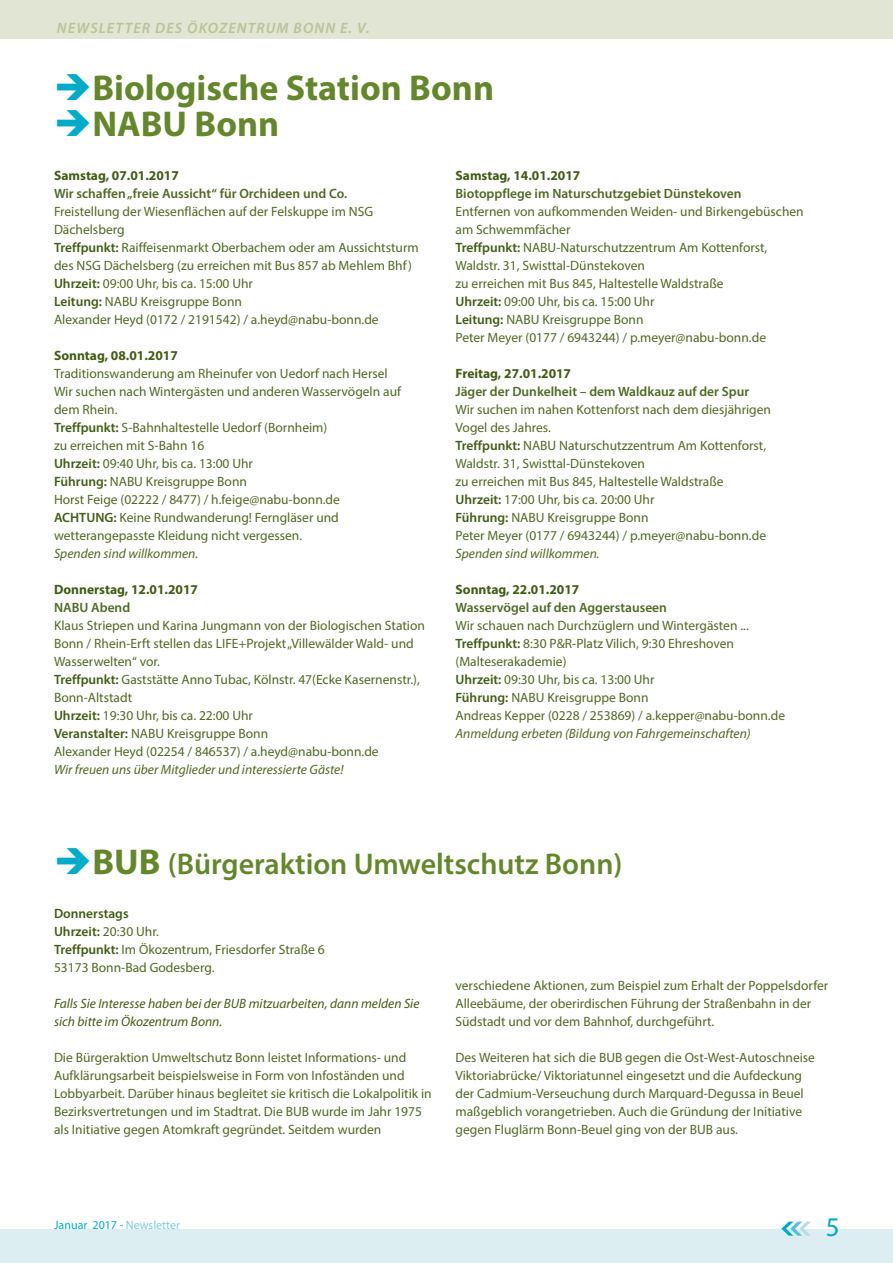
<style>
.page{position:relative;width:893px;height:1263px;background:#fff}
.page>*{position:absolute;margin:0;border:0;box-sizing:border-box;transform-origin:0 0}
.t1{font:700 36px "Myriad Pro";color:#65872b}
.t2{font:600 30px "Myriad Pro";color:#65872b}
.t3{font:27px "Myriad Pro";color:#00acc8}
.t4{font:italic 600 15px "Myriad Pro";letter-spacing:.075em;color:#b7c398}
.t5{font:13.5px/18px "Myriad Pro";color:#506924}
.t6{font:600 13.5px "Myriad Pro";color:#506924}
.t7{font:italic 13.5px "Myriad Pro";color:#506924}
.t8{font:700 13.5px "Myriad Pro";color:#425d15}
.t9{font:italic 13.5px/18px "Myriad Pro";color:#425d15}
.t10{font:12px "Myriad Pro";color:#00acc8}
.s1{color:#00acc8}
.s2{font-weight:600;color:#425d15}
.s3{font-weight:700;font-size:36px}
.s4{color:#7ccada}
</style>
<div class="page">
<div style="left:0;top:1229px;width:893px;height:34px;background:#ddeef3"></div>
<svg style="left:781px;top:1221px;width:30px;height:15px"></svg>
<div style="left:0;top:0;width:893px;height:38px;background:#e0e5d4"></div>
<p class="t4" style="left:57px;top:18px;width:314px">NEWSLETTER DES ÖKOZENTRUM BONN E. V.</p>
<h1 class="t1" style="left:54px;top:64px;width:442px"><span class="s1">➔</span>Biologische Station Bonn</h1>
<h1 class="t1" style="left:54px;top:100px;width:227px"><span class="s1">➔</span>NABU Bonn</h1>
<p class="t8" style="left:54px;top:167px;width:126px">Samstag, 07.01.2017</p>
<p class="t6" style="left:54px;top:185px;width:295px">Wir schaffen „freie Aussicht“ für Orchideen und Co.</p>
<p class="t5" style="left:54px;top:202px;width:366px">Freistellung der Wiesenflächen auf der Felskuppe im NSG Dächelsberg<br><span class="s2">Treffpunkt:</span> Raiffeisenmarkt Oberbachem oder am Aussichtsturm des NSG Dächelsberg (zu erreichen mit Bus 857 ab Mehlem Bhf)<br><span class="s2">Uhrzeit:</span> 09:00 Uhr, bis ca. 15:00 Uhr<br><span class="s2">Leitung:</span> NABU Kreisgruppe Bonn<br>Alexander Heyd (0172 / 2191542) / a.heyd@nabu-bonn.de</p>
<p class="t8" style="left:54px;top:347px;width:125px">Sonntag, 08.01.2017</p>
<p class="t5" style="left:54px;top:364px;width:349px">Traditionswanderung am Rheinufer von Uedorf nach Hersel Wir suchen nach Wintergästen und anderen Wasservögeln auf dem Rhein.<br><span class="s2">Treffpunkt:</span> S-Bahnhaltestelle Uedorf (Bornheim)<br>zu erreichen mit S-Bahn 16<br><span class="s2">Uhrzeit:</span> 09:40 Uhr, bis ca. 13:00 Uhr<br><span class="s2">Führung:</span> NABU Kreisgruppe Bonn<br>Horst Feige (02222 / 8477) / h.feige@nabu-bonn.de <span class="s2">ACHTUNG:</span> Keine Rundwanderung! Ferngläser und wetterangepasste Kleidung nicht vergessen.</p>
<p class="t7" style="left:54px;top:545px;width:146px">Spenden sind willkommen.</p>
<p class="t8" style="left:54px;top:581px;width:146px">Donnerstag, 12.01.2017</p>
<p class="t6" style="left:54px;top:599px;width:78px">NABU Abend</p>
<p class="t5" style="left:54px;top:616px;width:372px">Klaus Striepen und Karina Jungmann von der Biologischen Station Bonn / Rhein-Erft stellen das LIFE+Projekt „Villewälder Wald- und Wasserwelten“ vor.<br><span class="s2">Treffpunkt:</span> Gaststätte Anno Tubac, Kölnstr. 47(Ecke Kasernenstr.), Bonn-Altstadt<br><span class="s2">Uhrzeit:</span> 19:30 Uhr, bis ca. 22:00 Uhr<br><span class="s2">Veranstalter:</span> NABU Kreisgruppe Bonn<br>Alexander Heyd (02254 / 846537) / a.heyd@nabu-bonn.de</p>
<p class="t7" style="left:54px;top:761px;width:291px">Wir freuen uns über Mitglieder und interessierte Gäste!</p>
<p class="t8" style="left:455px;top:167px;width:126px">Samstag, 14.01.2017</p>
<p class="t6" style="left:455px;top:185px;width:288px">Biotoppflege im Naturschutzgebiet Dünstekoven</p>
<p class="t5" style="left:455px;top:202px;width:350px">Entfernen von aufkommenden Weiden- und Birkengebüschen am Schwemmfächer<br><span class="s2">Treffpunkt:</span> NABU-Naturschutzzentrum Am Kottenforst, Waldstr. 31, Swisttal-Dünstekoven<br>zu erreichen mit Bus 845, Haltestelle Waldstraße<br><span class="s2">Uhrzeit:</span> 09:00 Uhr, bis ca. 15:00 Uhr<br><span class="s2">Leitung:</span> NABU Kreisgruppe Bonn<br>Peter Meyer (0177 / 6943244) / p.meyer@nabu-bonn.de</p>
<p class="t8" style="left:455px;top:364px;width:117px">Freitag, 27.01.2017</p>
<p class="t6" style="left:455px;top:383px;width:295px">Jäger der Dunkelheit – dem Waldkauz auf der Spur</p>
<p class="t5" style="left:455px;top:400px;width:317px">Wir suchen im nahen Kottenforst nach dem diesjährigen Vogel des Jahres.<br><span class="s2">Treffpunkt:</span> NABU Naturschutzzentrum Am Kottenforst, Waldstr. 31, Swisttal-Dünstekoven<br>zu erreichen mit Bus 845, Haltestelle Waldstraße <span class="s2">Uhrzeit:</span> 17:00 Uhr, bis ca. 20:00 Uhr<br><span class="s2">Führung:</span> NABU Kreisgruppe Bonn<br>Peter Meyer (0177 / 6943244) / p.meyer@nabu-bonn.de</p>
<p class="t7" style="left:455px;top:545px;width:146px">Spenden sind willkommen.</p>
<p class="t8" style="left:455px;top:580px;width:125px">Sonntag, 22.01.2017</p>
<p class="t6" style="left:455px;top:599px;width:213px">Wasservögel auf den Aggerstauseen</p>
<p class="t5" style="left:455px;top:616px;width:331px">Wir schauen nach Durchzüglern und Wintergästen ...<br><span class="s2">Treffpunkt:</span> 8:30 P&amp;R-Platz Vilich, 9:30 Ehreshoven (Malteserakademie)<br><span class="s2">Uhrzeit:</span> 09:30 Uhr, bis ca. 13:00 Uhr<br><span class="s2">Führung:</span> NABU Kreisgruppe Bonn<br>Andreas Kepper (0228 / 253869) / a.kepper@nabu-bonn.de</p>
<p class="t7" style="left:455px;top:725px;width:297px">Anmeldung erbeten (Bildung von Fahrgemeinschaften)</p>
<h2 class="t2" style="left:54px;top:845px;width:570px"><span class="s1">➔</span><span class="s3">BUB</span> (Bürgeraktion Umweltschutz Bonn)</h2>
<p class="t5" style="left:54px;top:904px;width:272px"><span class="s2">Donnerstags<br>Uhrzeit:</span> 20:30 Uhr.<br><span class="s2">Treffpunkt:</span> Im Ökozentrum, Friesdorfer Straße 6<br>53173 Bonn-Bad Godesberg.</p>
<p class="t9" style="left:54px;top:994px;width:367px">Falls Sie Interesse haben bei der BUB mitzuarbeiten, dann melden Sie sich bitte im Ökozentrum Bonn.</p>
<p class="t5" style="left:54px;top:1048px;width:379px">Die Bürgeraktion Umweltschutz Bonn leistet Informations- und Aufklärungsarbeit beispielsweise in Form von Infoständen und Lobbyarbeit. Darüber hinaus begleitet sie kritisch die Lokalpolitik in Bezirksvertretungen und im Stadtrat. Die BUB wurde im Jahr 1975 als Initiative gegen Atomkraft gegründet. Seitdem wurden</p>
<p class="t5" style="left:455px;top:976px;width:374px">verschiedene Aktionen, zum Beispiel zum Erhalt der Poppelsdorfer<br>Alleebäume, der oberirdischen Führung der Straßenbahn in der<br>Südstadt und vor dem Bahnhof, durchgeführt.</p>
<p class="t5" style="left:455px;top:1048px;width:361px">Des Weiteren hat sich die BUB gegen die Ost-West-Autoschneise Viktoriabrücke/ Viktoriatunnel eingesetzt und die Aufdeckung der Cadmium-Verseuchung durch Marquard-Degussa in Beuel maßgeblich vorangetrieben. Auch die Gründung der Initiative gegen Fluglärm Bonn-Beuel ging von der BUB aus.</p>
<p class="t10" style="left:54px;top:1218px;width:127px">Januar 2017 - <span class="s4">Newsletter</span></p>
<h3 class="t3" style="left:826px;top:1210px;width:15px">5</h3>
</div>
